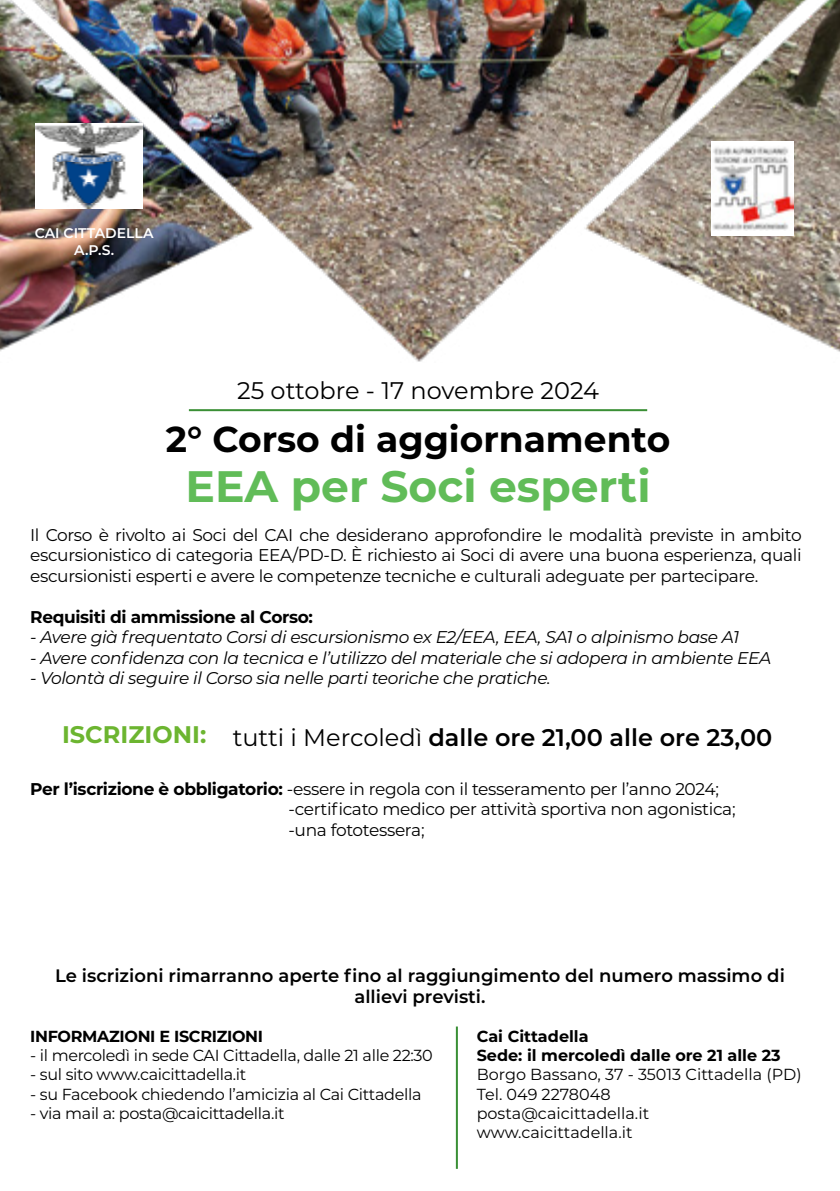
<style>
.page{position:relative;width:840px;height:1191px;background:#fff}
.page>*{position:absolute;margin:0;border:0;box-sizing:border-box;transform-origin:0 0}
.t1{font:700 44px "Montserrat";color:#61bc58}
.t2{font:700 36px "Montserrat";color:#000}
.t3{font:600 24px "Montserrat";color:#000}
.t4{font:24px "Montserrat";color:#000}
.t5{font:600 18px/21.6px "Montserrat";color:#000;text-align:center}
.t6{font:17px/20.4px "Montserrat";letter-spacing:-.02em;color:#000;text-align:justify}
.t7{font:italic 17px "Montserrat";letter-spacing:-.02em;color:#000}
.t8{font:700 17px "Montserrat";letter-spacing:-.02em;color:#000}
.t9{font:16px "Montserrat";letter-spacing:-.02em;color:#000}
.t10{font:16px/19.2px "Montserrat";color:#000}
.t11{font:700 16px/19.2px "Montserrat";color:#000}
.t12{font:700 16px "Montserrat";letter-spacing:-.02em;color:#000}
.t13{font:600 14px/16.8px "Montserrat";color:#fff;text-align:center}
.s1{font-weight:700;color:#6cb530}
.s2{font-weight:400}
.s3{font-weight:700}
</style>
<div class="page">
<hr style="left:455px;top:1026px;width:2px;height:142px;background:#3a8f35">
<hr style="left:189px;top:409px;width:457px;height:2px;background:#3a8f35">
<img style="left:0;top:0;width:839px;height:362px">
<div style="left:710px;top:141px;width:83px;height:95px;background:#fff"></div>
<img style="left:712px;top:147px;width:80px;height:83px">
<img style="left:35px;top:123px;width:107px;height:86px">
<p class="t13" style="left:35px;top:224px;width:120px">CAI CITTADELLA<br>A.P.S.</p>
<h3 class="t4" style="left:237px;top:374px;width:363px">25 ottobre - 17 novembre 2024</h3>
<h2 class="t2" style="left:166px;top:413px;width:505px">2° Corso di aggiornamento</h2>
<h1 class="t1" style="left:185px;top:454px;width:466px">EEA per Soci esperti</h1>
<p class="t6" style="left:30px;top:524px;width:772px">Il Corso è rivolto ai Soci del CAI che desiderano approfondire le modalità previste in ambito escursionistico di categoria EEA/PD-D. È richiesto ai Soci di avere una buona esperienza, quali escursionisti esperti e avere le competenze tecniche e culturali adeguate per partecipare.</p>
<p class="t8" style="left:30px;top:604px;width:284px">Requisiti di ammissione al Corso:</p>
<p class="t7" style="left:30px;top:625px;width:710px">- Avere già frequentato Corsi di escursionismo ex E2/EEA, EEA, SA1 o alpinismo base A1</p>
<p class="t7" style="left:30px;top:646px;width:742px">- Avere confidenza con la tecnica e l’utilizzo del materiale che si adopera in ambiente EEA</p>
<p class="t7" style="left:30px;top:666px;width:522px">- Volontà di seguire il Corso sia nelle parti teoriche che pratiche.</p>
<h3 class="t3" style="left:62px;top:721px;width:711px"><span class="s1">ISCRIZIONI:</span> <span class="s2">tutti i Mercoledì</span> dalle ore 21,00 alle ore 23,00</h3>
<p class="t6" style="left:288px;top:778px;width:448px;text-align:left;text-indent:-258px"><span class="s3">Per l’iscrizione è obbligatorio:</span> -essere in regola con il tesseramento per l’anno 2024; -certificato medico per attività sportiva non agonistica; -una fototessera;</p>
<p class="t5" style="left:55px;top:963px;width:730px">Le iscrizioni rimarranno aperte fino al raggiungimento del numero massimo di allievi previsti.</p>
<p class="t11" style="left:476px;top:1026px;width:305px">Cai Cittadella<br>Sede: il mercoledì dalle ore 21 alle 23</p>
<p class="t10" style="left:476px;top:1064px;width:326px">Borgo Bassano, 37 - 35013 Cittadella (PD)<br>Tel. 049 2278048<br>posta@caicittadella.it www.caicittadella.it</p>
<p class="t12" style="left:30px;top:1024px;width:234px">INFORMAZIONI E ISCRIZIONI</p>
<p class="t9" style="left:30px;top:1044px;width:404px">- il mercoledì in sede CAI Cittadella, dalle 21 alle 22:30</p>
<p class="t9" style="left:30px;top:1063px;width:218px">- sul sito www.caicittadella.it</p>
<p class="t9" style="left:30px;top:1083px;width:392px">- su Facebook chiedendo l’amicizia al Cai Cittadella</p>
<p class="t9" style="left:30px;top:1102px;width:256px">- via mail a: posta@caicittadella.it</p>
</div>
